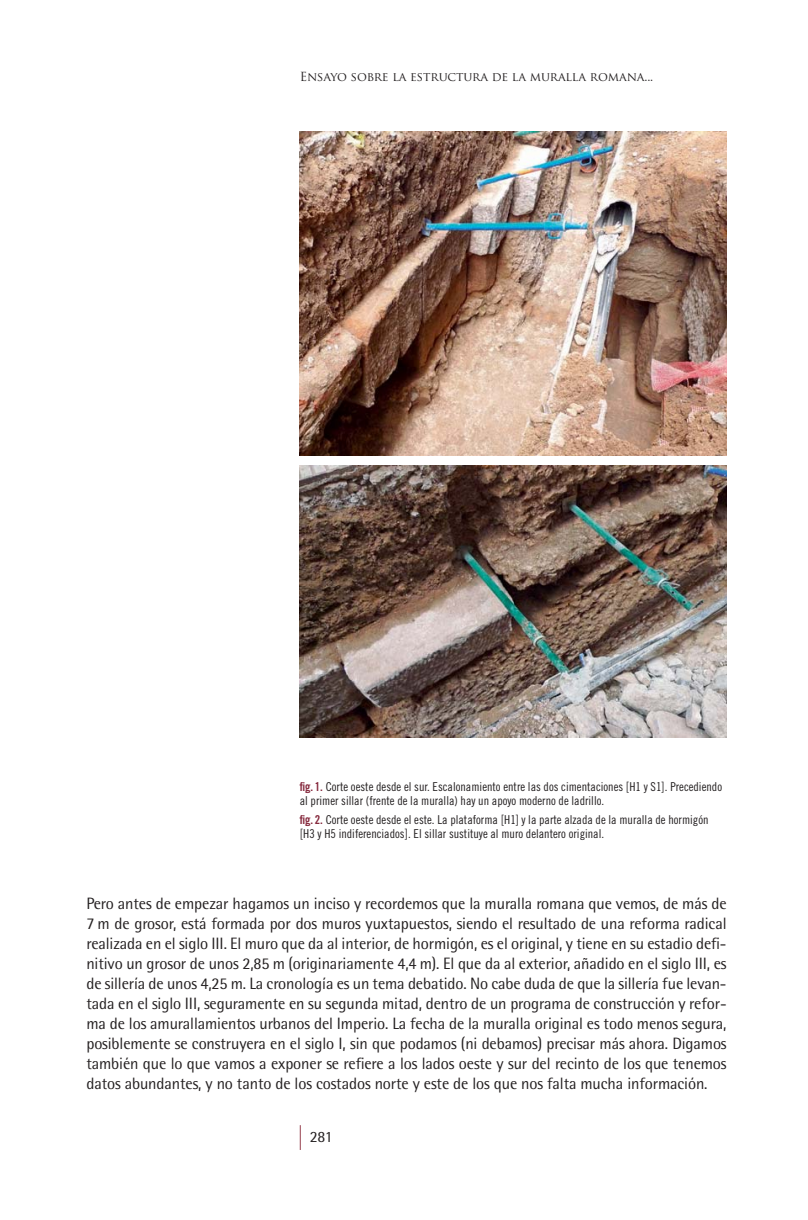
<style>
.page{position:relative;width:808px;height:1220px;background:#fff}
.page>*{position:absolute;margin:0;border:0;box-sizing:border-box;transform-origin:0 0}
.t1{font:16.45px/19.9px "Rotis Semi Sans";letter-spacing:-.005em;color:#231f20;text-align:justify}
.t2{font:15.75px "Rotis Semi Sans";color:#231f20}
.t3{font:12.25px/14px "Trade Gothic Cond Eighteen";color:#231f20}
.t4{font:12.25px "Trajan Pro";letter-spacing:-.01em;color:#231f20}
.s1{font-family:"Trade Gothic Bold Cond Twenty";color:#85283c}
.s2{font-family:"Rotis Semi Sans";font-weight:300}
</style>
<div class="page">
<svg style="left:300px;top:1125px;width:1px;height:24px"></svg>
<img style="left:300px;top:131px;width:426px;height:324px">
<img style="left:300px;top:465px;width:426px;height:273px">
<p class="t4" style="left:300px;top:70px;width:355px">Ensayo sobre la estructura de la muralla romana...</p>
<p class="t3" style="left:300px;top:780px;width:424px"><span class="s1">fig. 1.</span> Corte oeste desde el sur. Escalonamiento entre las dos cimentaciones <span class="s2">[</span>H1 y S1<span class="s2">]</span>. Precediendo al primer sillar (frente de la muralla) hay un apoyo moderno de ladrillo.</p>
<p class="t3" style="left:300px;top:813px;width:410px"><span class="s1">fig. 2.</span> Corte oeste desde el este. La plataforma <span class="s2">[</span>H1<span class="s2">]</span> y la parte alzada de la muralla de hormigón <span class="s2">[</span>H3 y H5 indiferenciados<span class="s2">]</span>. El sillar sustituye al muro delantero original.</p>
<p class="t1" style="left:86px;top:895px;width:642px">Pero antes de empezar hagamos un inciso y recordemos que la muralla romana que vemos, de más de 7 m de grosor, está formada por dos muros yuxtapuestos, siendo el resultado de una reforma radical realizada en el siglo III. El muro que da al interior, de hormigón, es el original, y tiene en su estadio defi&shy;nitivo un grosor de unos 2,85 m (originariamente 4,4 m). El que da al exterior, añadido en el siglo III, es de sillería de unos 4,25 m. La cronología es un tema debatido. No cabe duda de que la sillería fue levan&shy;tada en el siglo III, seguramente en su segunda mitad, dentro de un programa de construcción y refor&shy;ma de los amurallamientos urbanos del Imperio. La fecha de la muralla original es todo menos segura, posiblemente se construyera en el siglo I, sin que podamos (ni debamos) precisar más ahora. Digamos también que lo que vamos a exponer se refiere a los lados oeste y sur del recinto de los que tenemos datos abundantes, y no tanto de los costados norte y este de los que nos falta mucha información.</p>
<p class="t2" style="left:310px;top:1131px;width:25px">281</p>
</div>
